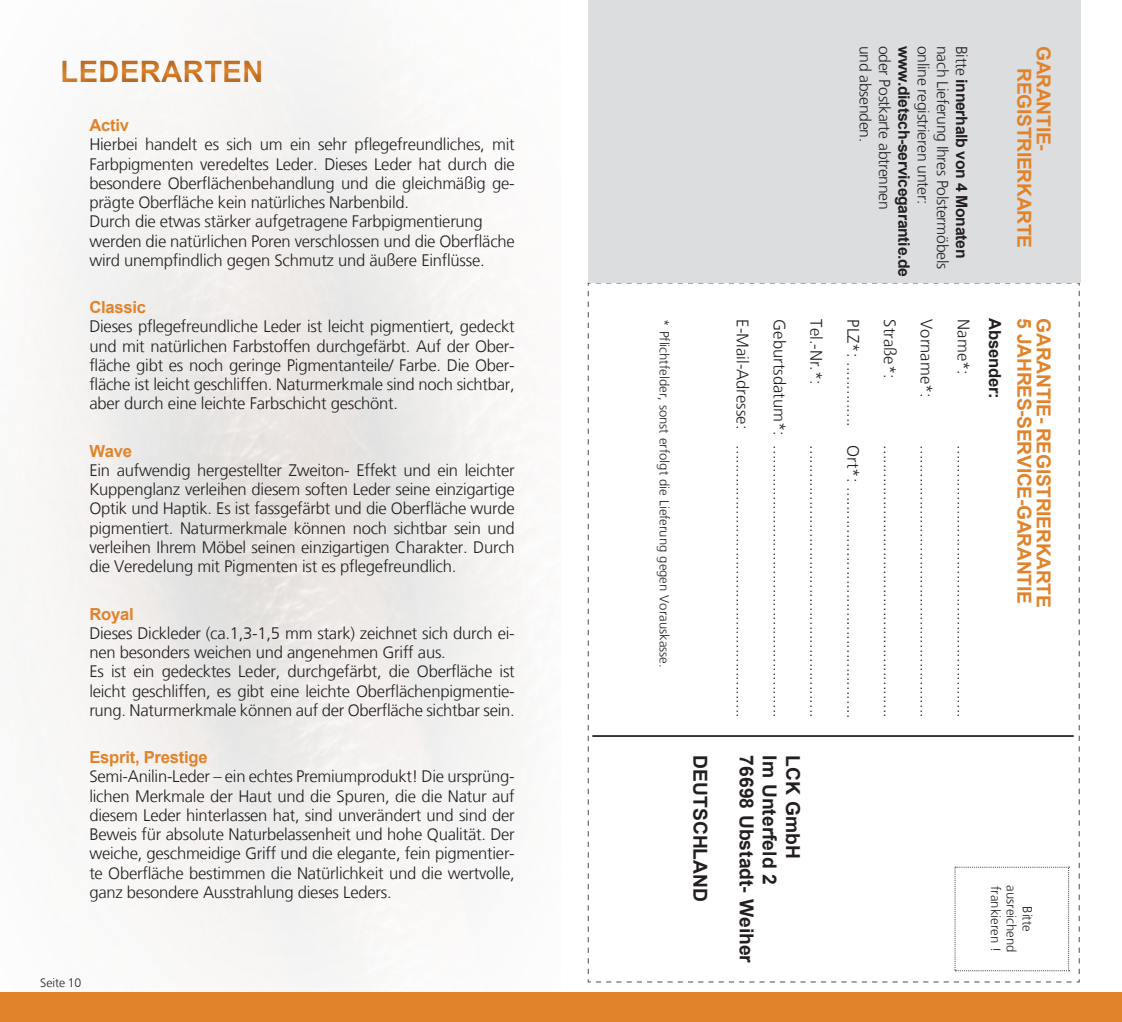
<style>
.page{position:relative;width:1122px;height:1022px;background:#fff}
.page>*{position:absolute;margin:0;border:0;box-sizing:border-box;transform-origin:0 0}
.t1{font:700 29.75px "Arial";color:#e0832b}
.t2{font:700 19.25px "Arial";letter-spacing:-.015em;color:#e0832b}
.t3{font:700 19.25px "Arial";color:#231f20}
.t4{font:300 16.62px/19.2px "Frutiger LT";letter-spacing:-.015em;color:#231f20;text-align:justify}
.t5{font:700 16.62px "Arial";letter-spacing:-.015em;color:#e0832b}
.t6{font:700 16.62px "Arial";letter-spacing:-.015em;color:#231f20}
.t7{font:300 15.75px "Frutiger LT";letter-spacing:-.02em;color:#231f20}
.t8{font:700 15.75px "Arial";letter-spacing:-.02em;color:#231f20}
.t9{font:300 13.12px "Frutiger LT";color:#231f20}
.t10{font:300 12.25px "Frutiger LT";color:#231f20}
.s1{font-family:"Frutiger LT";font-weight:300}
</style>
<div class="page">
<img style="left:0;top:48px;width:561px;height:974px">
<div style="left:0;top:992px;width:1121px;height:29px;background:#e0832b"></div>
<div style="left:41px;top:50px;width:242px;height:45px;background:#231f20;opacity:.51"></div>
<svg style="left:596px;top:982px;width:476px;height:1px"></svg>
<svg style="left:587px;top:282px;width:492px;height:700px"></svg>
<svg style="left:954px;top:867px;width:115px;height:104px"></svg>
<hr style="left:592px;top:735px;width:481px;height:2px;background:#231f20">
<div style="left:588px;top:0;width:491px;height:283px;background:#dcdddf"></div>
<h1 class="t1" style="left:60px;top:50px;width:205px">LEDERARTEN</h1>
<p class="t5" style="left:89px;top:114px;width:41px">Activ</p>
<p class="t4" style="left:89px;top:135px;width:427px;text-align:left">Hierbei handelt es sich um ein sehr pflegefreundliches, mit Farbpigmenten veredeltes Leder. Dieses Leder hat durch die besondere Oberflächenbehandlung und die gleichmäßig ge&shy;prägte Oberfläche kein natürliches Narbenbild.<br>Durch die etwas stärker aufgetragene Farbpigmentierung werden die natürlichen Poren verschlossen und die Oberfläche wird unempfindlich gegen Schmutz und äußere Einflüsse.</p>
<p class="t5" style="left:89px;top:296px;width:58px">Classic</p>
<p class="t4" style="left:89px;top:317px;width:427px">Dieses pflegefreundliche Leder ist leicht pigmentiert, gedeckt und mit natürlichen Farbstoffen durchgefärbt. Auf der Ober&shy;fläche gibt es noch geringe Pigmentanteile/ Farbe. Die Ober&shy;fläche ist leicht geschliffen. Naturmerkmale sind noch sichtbar, aber durch eine leichte Farbschicht geschönt.</p>
<p class="t5" style="left:89px;top:439px;width:44px">Wave</p>
<p class="t4" style="left:89px;top:461px;width:427px">Ein aufwendig hergestellter Zweiton- Effekt und ein leichter Kuppenglanz verleihen diesem soften Leder seine einzigartige Optik und Haptik. Es ist fassgefärbt und die Oberfläche wurde pigmentiert. Naturmerkmale können noch sichtbar sein und verleihen Ihrem Möbel seinen einzigartigen Charakter. Durch die Veredelung mit Pigmenten ist es pflegefreundlich.</p>
<p class="t5" style="left:89px;top:602px;width:46px">Royal</p>
<p class="t4" style="left:89px;top:624px;width:427px;text-align:left">Dieses Dickleder (ca.1,3-1,5 mm stark) zeichnet sich durch ei&shy;nen besonders weichen und angenehmen Griff aus.<br>Es ist ein gedecktes Leder, durchgefärbt, die Oberfläche ist leicht geschliffen, es gibt eine leichte Oberflächenpigmentie&shy;rung. Naturmerkmale können auf der Oberfläche sichtbar sein.</p>
<p class="t5" style="left:89px;top:745px;width:120px">Esprit, Prestige</p>
<p class="t4" style="left:89px;top:767px;width:427px">Semi-Anilin-Leder – ein echtes Premiumprodukt! Die ursprüng&shy;lichen Merkmale der Haut und die Spuren, die die Natur auf diesem Leder hinterlassen hat, sind unverändert und sind der Beweis für absolute Naturbelassenheit und hohe Qualität. Der weiche, geschmeidige Griff und die elegante, fein pigmentier&shy;te Oberfläche bestimmen die Natürlichkeit und die wertvolle, ganz besondere Ausstrahlung dieses Leders.</p>
<p class="t10" style="left:40px;top:975px;width:43px">Seite 10</p>
<p class="t9" style="left:671px;top:319px;width:350px;rotate:90deg">* Pflichtfelder, sonst erfolgt die Lieferung gegen Vorauskasse.</p>
<p class="t4" style="left:752px;top:319px;width:400px;rotate:90deg">E-Mail-Adresse: ...........................................................</p>
<p class="t4" style="left:788px;top:319px;width:400px;rotate:90deg">Geburtsdatum*: ...........................................................</p>
<p class="t4" style="left:825px;top:319px;width:67px;rotate:90deg">Tel.-Nr.*:</p>
<p class="t4" style="left:825px;top:445px;width:274px;rotate:90deg">...........................................................</p>
<p class="t3" style="left:713px;top:755px;width:148px;rotate:90deg">DEUTSCHLAND</p>
<p class="t3" style="left:760px;top:755px;width:209px;rotate:90deg">76698 Ubstadt- Weiher</p>
<p class="t3" style="left:783px;top:755px;width:131px;rotate:90deg">Im Unterfeld 2</p>
<p class="t3" style="left:806px;top:755px;width:105px;rotate:90deg">LCK GmbH</p>
<p class="t7" style="left:874px;top:46px;width:98px;rotate:90deg">und absenden.</p>
<p class="t7" style="left:893px;top:46px;width:165px;rotate:90deg">oder Postkarte abtrennen</p>
<p class="t8" style="left:914px;top:46px;width:233px;rotate:90deg">www.dietsch-servicegarantie.de</p>
<p class="t7" style="left:931px;top:46px;width:159px;rotate:90deg">online registrieren unter:</p>
<p class="t7" style="left:951px;top:46px;width:224px;rotate:90deg">nach Lieferung Ihres Polstermöbels</p>
<p class="t8" style="left:972px;top:46px;width:214px;rotate:90deg"><span class="s1">Bitte</span> innerhalb von 4 Monaten</p>
<p class="t4" style="left:862px;top:319px;width:401px;rotate:90deg">PLZ*: .............. Ort*: ..................................................</p>
<p class="t4" style="left:899px;top:319px;width:61px;rotate:90deg">Straße*:</p>
<p class="t4" style="left:899px;top:445px;width:274px;rotate:90deg">...........................................................</p>
<p class="t4" style="left:935px;top:319px;width:80px;rotate:90deg">Vorname*:</p>
<p class="t4" style="left:935px;top:445px;width:274px;rotate:90deg">...........................................................</p>
<p class="t4" style="left:972px;top:319px;width:57px;rotate:90deg">Name*:</p>
<p class="t4" style="left:972px;top:445px;width:274px;rotate:90deg">...........................................................</p>
<p class="t2" style="left:1056px;top:46px;width:106px;rotate:90deg">GARANTIE-</p>
<p class="t2" style="left:1037px;top:68px;width:181px;rotate:90deg">REGISTRIERKARTE</p>
<p class="t6" style="left:1006px;top:318px;width:82px;rotate:90deg">Absender:</p>
<p class="t2" style="left:1037px;top:318px;width:287px;rotate:90deg">5 JAHRES-SERVICE-GARANTIE</p>
<p class="t2" style="left:1056px;top:318px;width:291px;rotate:90deg">GARANTIE- REGISTRIERKARTE</p>
<p class="t9" style="left:1002px;top:886px;width:67px;rotate:90deg">frankieren !</p>
<p class="t9" style="left:1018px;top:885px;width:69px;rotate:90deg">ausreichend</p>
<p class="t9" style="left:1034px;top:906px;width:27px;rotate:90deg">Bitte</p>
</div>
